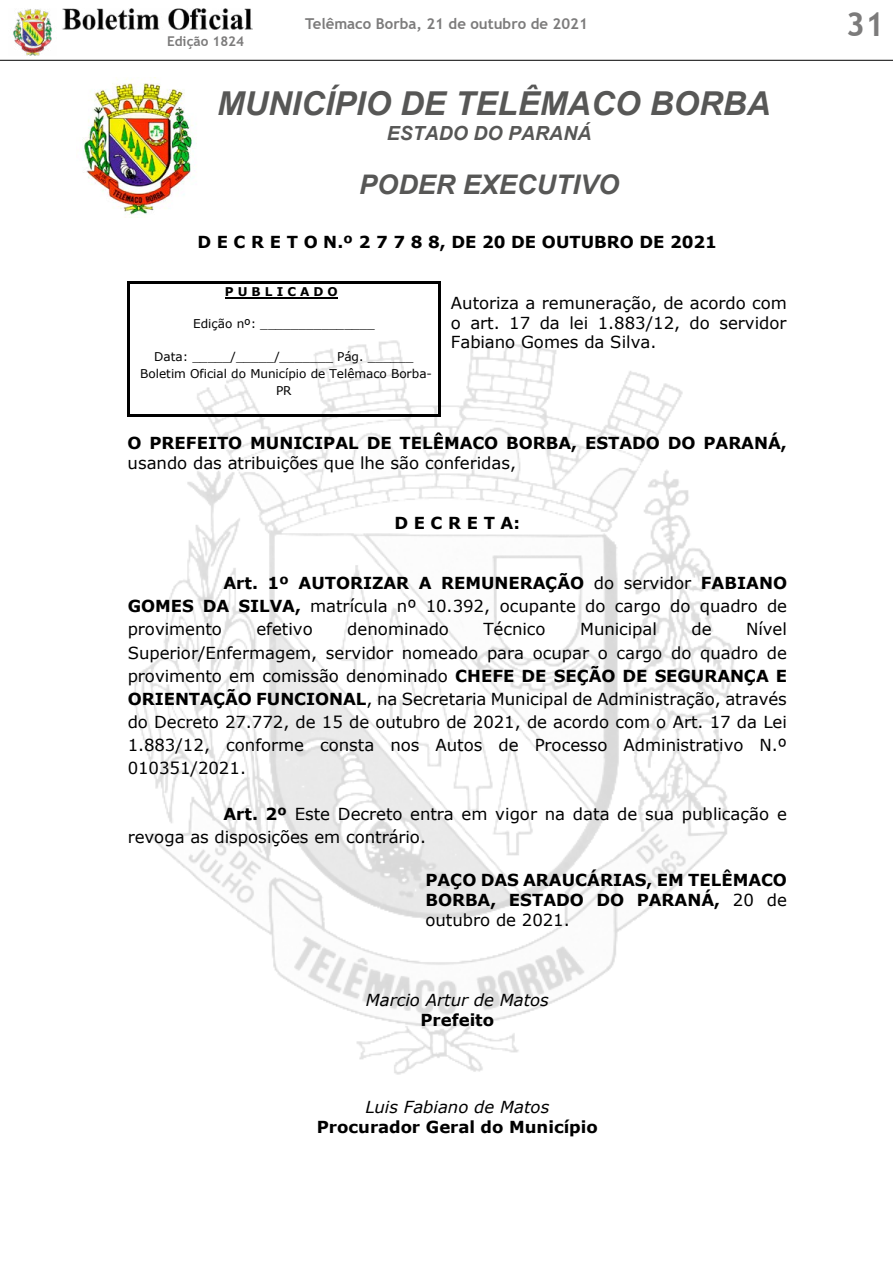
<style>
.page{position:relative;width:893px;height:1263px;background:#fff}
.page>*{position:absolute;margin:0;border:0;box-sizing:border-box;transform-origin:0 0}
.t1{font:italic 700 33px "Arial";color:#575756}
.t2{font:700 33px "Trebuchet MS";color:#7c7b7b}
.t3{font:italic 700 27px "Arial";color:#575756}
.t4{font:italic 700 19.5px "Arial";color:#575756}
.t5{font:16.5px/23.1px "Verdana";letter-spacing:-.005em;color:#000;text-align:justify}
.t6{font:700 16.5px/20.1px "Verdana";color:#000;text-align:justify}
.t7{font:italic 16.5px "Verdana";letter-spacing:-.005em;color:#000}
.t8{font:700 15px "Trebuchet MS";color:#7c7b7b}
.t9{font:700 13.5px "Trebuchet MS";color:#7c7b7b}
.t10{font:12px/16.8px "Verdana";letter-spacing:-.005em;color:#000;text-align:center}
.t11{font:700 12px "Verdana";color:#000}
.s1{font-weight:700}
.s2{font-weight:400}
</style>
<div class="page">
<img style="left:13px;top:9px;width:39px;height:47px">
<img style="left:62px;top:8px;width:191px;height:21px">
<hr style="left:0;top:60px;width:893px;height:1px;background:#000">
<img style="left:83px;top:77px;width:114px;height:141px">
<img style="left:127px;top:301px;width:607px;height:774px">
<hr style="left:225px;top:297px;width:113px;height:1px;background:#000">
<hr style="left:130px;top:282px;width:308px;height:2px;background:#000">
<hr style="left:128px;top:284px;width:2px;height:130px;background:#000">
<hr style="left:130px;top:414px;width:308px;height:3px;background:#000">
<hr style="left:438px;top:284px;width:2px;height:130px;background:#000">
<p class="t8" style="left:305px;top:14px;width:284px">Telêmaco Borba, 21 de outubro de 2021</p>
<h1 class="t2" style="left:846px;top:3px;width:40px">31</h1>
<p class="t9" style="left:167px;top:33px;width:79px">Edição 1824</p>
<h1 class="t1" style="left:217px;top:81px;width:555px">MUNICÍPIO DE TELÊMACO BORBA</h1>
<p class="t4" style="left:387px;top:121px;width:206px">ESTADO DO PARANÁ</p>
<h2 class="t3" style="left:359px;top:166px;width:261px">PODER EXECUTIVO</h2>
<p class="t6" style="left:197px;top:232px;width:521px">D E C R E T O N.º 2 7 7 8 8, DE 20 DE OUTUBRO DE 2021</p>
<p class="t11" style="left:225px;top:283px;width:115px">P U B L I C A D O</p>
<p class="t10" style="left:193px;top:315px;width:183px">Edição nº: _______________</p>
<p class="t10" style="left:140px;top:349px;width:293px">Data: _____/_____/_______ Pág. ______<br>Boletim Oficial do Município de Telêmaco Borba-<br>PR</p>
<p class="t5" style="left:451px;top:292px;width:337px;line-height:20px">Autoriza a remuneração, de acordo com o art. 17 da lei 1.883/12, do servidor Fabiano Gomes da Silva.</p>
<p class="t6" style="left:128px;top:432px;width:661px">O PREFEITO MUNICIPAL DE TELÊMACO BORBA, ESTADO DO PARANÁ,</p>
<p class="t5" style="left:128px;top:451px;width:390px">usando das atribuições que lhe são conferidas,</p>
<p class="t6" style="left:394px;top:513px;width:127px">D E C R E T A:</p>
<p class="t5" style="left:128px;top:571px;width:661px;text-indent:96px"><span class="s1">Art. 1º AUTORIZAR A REMUNERAÇÃO</span> do servidor <span class="s1">FABIANO GOMES DA SILVA,</span> matrícula nº 10.392, ocupante do cargo do quadro de provimento</p>
<p class="t5" style="left:128px;top:618px;width:661px;text-indent:618px">Nível Superior/Enfermagem, servidor nomeado para ocupar o cargo do quadro de provimento em comissão denominado <span class="s1">CHEFE DE SEÇÃO DE SEGURANÇA E ORIENTAÇÃO FUNCIONAL</span>, na Secretaria Municipal de Administração, através do Decreto 27.772, de 15 de outubro de 2021, de acordo com o Art. 17 da Lei 1.883/12, conforme consta nos Autos de Processo Administrativo N.º 010351/2021.</p>
<p class="t5" style="left:128px;top:802px;width:661px;text-indent:96px"><span class="s1">Art. 2º</span> Este Decreto entra em vigor na data de sua publicação e revoga as disposições em contrário.</p>
<p class="t6" style="left:425px;top:870px;width:363px">PAÇO DAS ARAUCÁRIAS, EM TELÊMACO BORBA, ESTADO DO PARANÁ, <span class="s2">20 de outubro de 2021.</span></p>
<p class="t5" style="left:256px;top:618px;width:58px">efetivo</p>
<p class="t5" style="left:347px;top:618px;width:103px">denominado</p>
<p class="t5" style="left:483px;top:618px;width:64px">Técnico</p>
<p class="t5" style="left:580px;top:618px;width:79px">Municipal</p>
<p class="t5" style="left:691px;top:618px;width:22px">de</p>
<p class="t7" style="left:366px;top:989px;width:184px">Marcio Artur de Matos</p>
<p class="t6" style="left:420px;top:1010px;width:75px">Prefeito</p>
<p class="t7" style="left:365px;top:1095px;width:185px">Luis Fabiano de Matos</p>
<p class="t6" style="left:317px;top:1116px;width:283px">Procurador Geral do Município</p>
</div>
